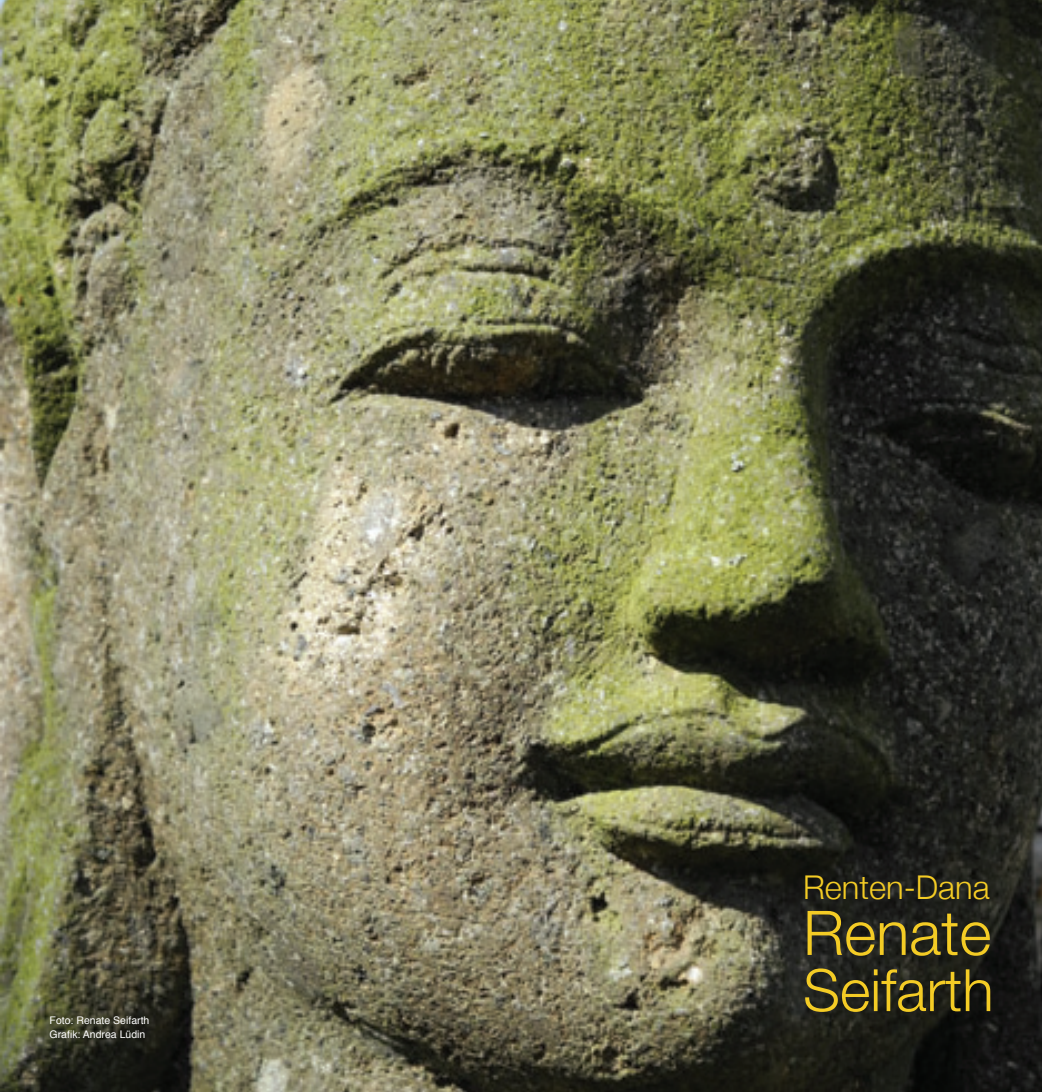
<style>
.page{position:relative;width:1042px;height:1092px;background:#fff}
.page>*{position:absolute;margin:0;border:0;box-sizing:border-box;transform-origin:0 0}
.t1{font:300 61.6px "Helvetica Neue";color:#f4cc25}
.t2{font:300 58.45px "Helvetica Neue";color:#f4cc25}
.t3{font:300 32.73px "Helvetica Neue";color:#f4cc25}
.t4{font:10.5px "Helvetica";color:#fff}
</style>
<div class="page">
<img style="left:0;top:0;width:1042px;height:1091px">
<p class="t4" style="left:50px;top:1012px;width:101px">Foto: Renate Seifarth</p>
<p class="t4" style="left:50px;top:1026px;width:97px">Grafik: Andrea Lüdin</p>
<h3 class="t3" style="left:803px;top:867px;width:188px">Renten-Dana</h3>
<h1 class="t1" style="left:803px;top:895px;width:190px">Renate</h1>
<h2 class="t2" style="left:803px;top:954px;width:192px">Seifarth</h2>
</div>
